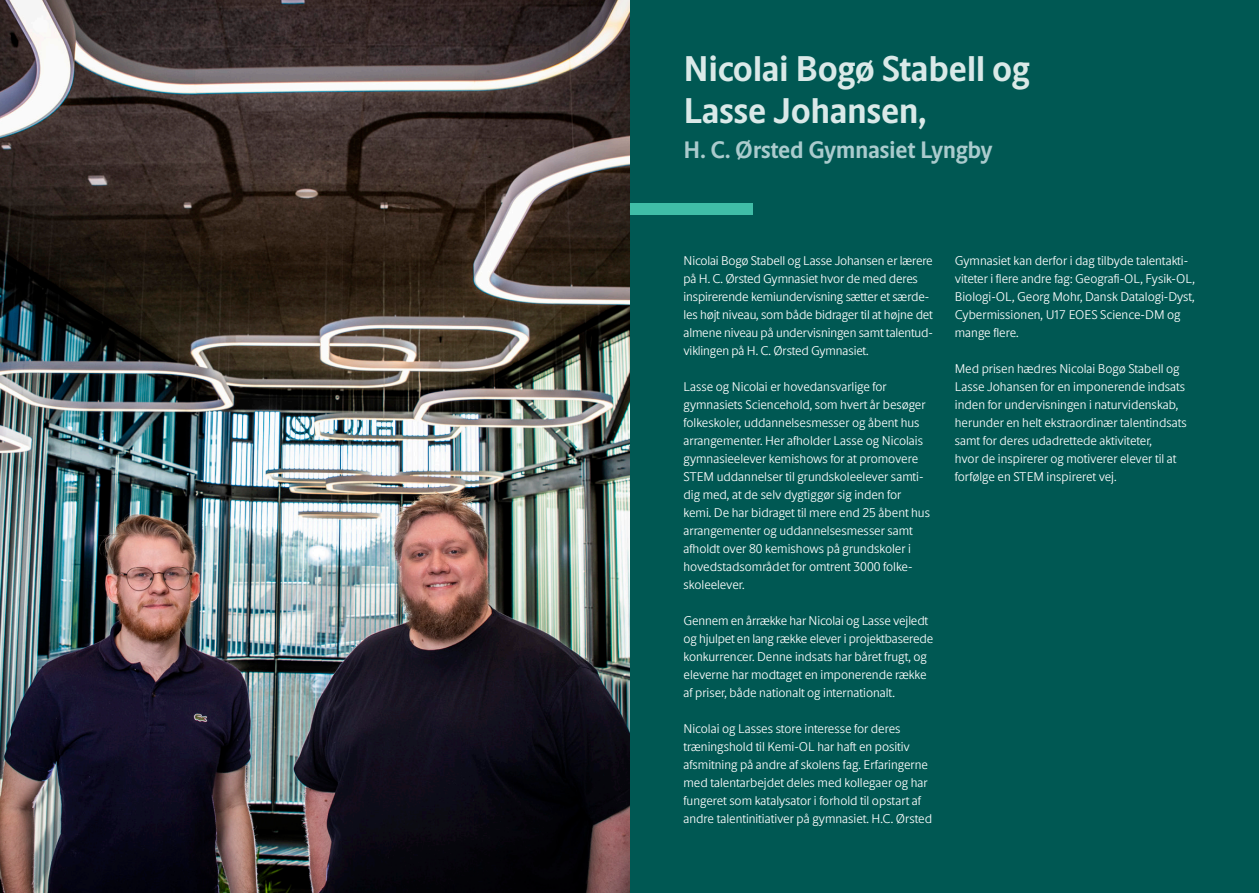
<style>
.page{position:relative;width:1259px;height:893px;background:#fff}
.page>*{position:absolute;margin:0;border:0;box-sizing:border-box;transform-origin:0 0}
.Header_-_Name{font:700 36px/42px "Novo Apply Sans";color:#dae9e8}
.Header_-_sub{font:700 24px "Novo Apply Sans";color:#aacbcd}
.bread{font:300 12.75px/18px "Novo Apply Sans";color:#fff}
</style>
<div class="page">
<div style="left:629px;top:0;width:630px;height:893px;background:#005853"></div>
<div style="left:629px;top:203px;width:124px;height:11px;background:#40bda7"></div>
<img style="left:0;top:0;width:629px;height:893px">
<p class="Header_-_Name" style="left:683px;top:46px;width:347px">Nicolai Bogø Stabell og<br>Lasse Johansen,</p>
<p class="Header_-_sub" style="left:683px;top:132px;width:311px">H. C. Ørsted Gymnasiet Lyngby</p>
<p class="bread" style="left:683px;top:251px;width:251px">Nicolai Bogø Stabell og Lasse Johansen er lærere på H. C. Ørsted Gymnasiet hvor de med deres inspirerende kemiundervisning sætter et særde&shy;les højt niveau, som både bidrager til at højne det almene niveau på undervisningen samt talentud&shy;viklingen på H. C. Ørsted Gymnasiet.</p>
<p class="bread" style="left:683px;top:377px;width:244px">Lasse og Nicolai er hovedansvarlige for gymnasiets Sciencehold, som hvert år besøger folkeskoler, uddannelsesmesser og åbent hus arrangementer. Her afholder Lasse og Nicolais gymnasieelever kemishows for at promovere STEM uddannelser til grundskoleelever samti&shy;dig med, at de selv dygtiggør sig inden for</p>
<p class="bread" style="left:683px;top:503px;width:248px">kemi. De har bidraget til mere end 25 åbent hus arrangementer og uddannelsesmesser samt afholdt over 80 kemishows på grundskoler i hovedstadsområdet for omtrent 3000 folke&shy;skoleelever.</p>
<p class="bread" style="left:683px;top:611px;width:251px">Gennem en årrække har Nicolai og Lasse vejledt og hjulpet en lang række elever i projektbaserede konkurrencer. Denne indsats har båret frugt, og eleverne har modtaget en imponerende række af priser, både nationalt og internationalt.</p>
<p class="bread" style="left:683px;top:719px;width:250px">Nicolai og Lasses store interesse for deres træningshold til Kemi-OL har haft en positiv afsmitning på andre af skolens fag. Erfaringerne med talentarbejdet deles med kollegaer og har fungeret som katalysator i forhold til opstart af andre talentinitiativer på gymnasiet. H.C. Ørsted</p>
<p class="bread" style="left:955px;top:251px;width:241px">Gymnasiet kan derfor i dag tilbyde talentakti&shy;viteter i flere andre fag: Geografi-OL, Fysik-OL, Biologi-OL, Georg Mohr, Dansk Datalogi-Dyst, Cybermissionen, U17 EOES Science-DM og mange flere.</p>
<p class="bread" style="left:955px;top:359px;width:233px">Med prisen hædres Nicolai Bogø Stabell og Lasse Johansen for en imponerende indsats inden for undervisningen i naturvidenskab, herunder en helt ekstraordinær talentindsats samt for deres udadrettede aktiviteter,</p>
<p class="bread" style="left:955px;top:449px;width:223px">hvor de inspirerer og motiverer elever til at forfølge en STEM inspireret vej.</p>
</div>
